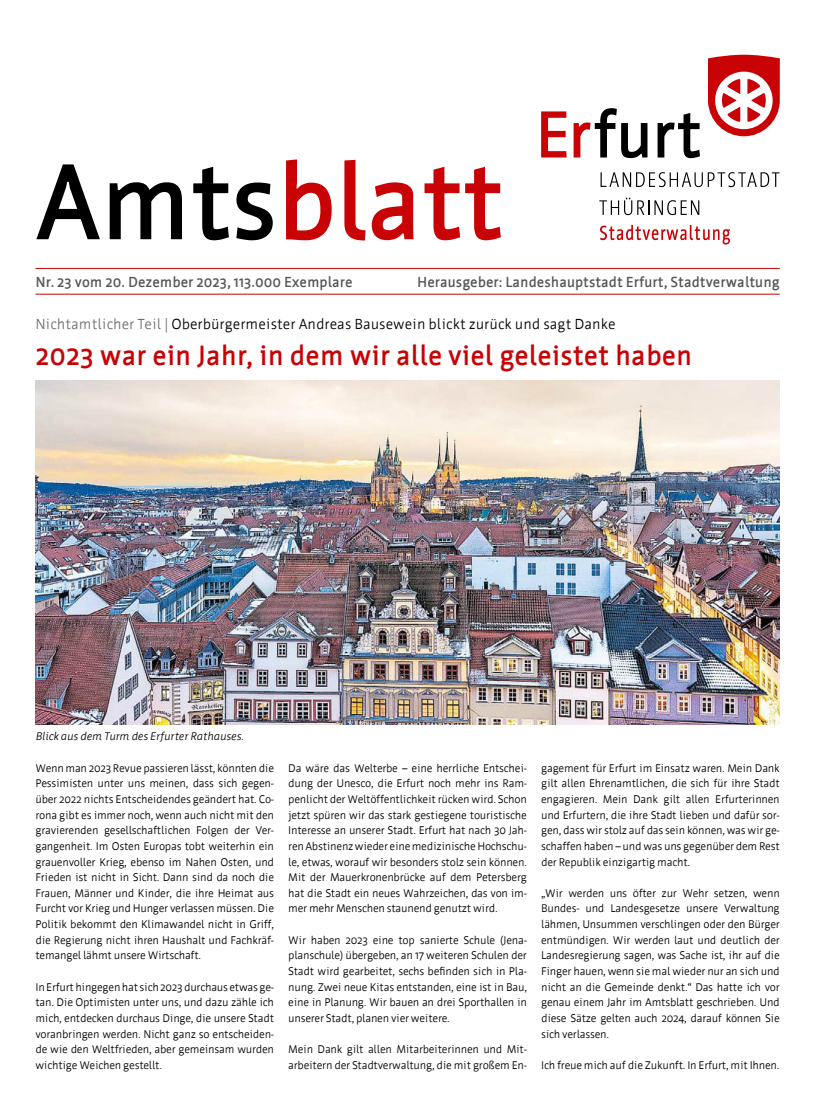
<style>
.page{position:relative;width:833px;height:1117px;background:#fff}
.page>*{position:absolute;margin:0;border:0;box-sizing:border-box;transform-origin:0 0}
.P-Titel{font:700 106.38px "Werk";letter-spacing:-.02em;color:#c80205}
.H1-u1{font:700 27.5px "Werk";color:#c80205}
.P-DatenzeileTitel{font:700 14.38px "Werk";color:#565655}
.P-Dachzeile{font:14.38px "Werk";color:#000}
.P-Normal{font:11px/15.6px "Werk";letter-spacing:-.025em;color:#000;text-align:justify}
.t1{font:italic 11px "Werk";letter-spacing:-.02em;color:#000}
.s1{color:#000}
.s2{color:#6e6e6e}
</style>
<div class="page">
<hr style="left:35px;top:268px;width:745px;height:1px;background:#c80205">
<hr style="left:35px;top:293px;width:745px;height:1px;background:#c80205">
<svg style="left:708px;top:55px;width:72px;height:81px"></svg>
<svg style="left:541px;top:111px;width:25px;height:46px"></svg>
<svg style="left:573px;top:108px;width:74px;height:50px"></svg>
<svg style="left:657px;top:113px;width:43px;height:45px"></svg>
<svg style="left:600px;top:172px;width:179px;height:15px"></svg>
<svg style="left:599px;top:197px;width:100px;height:18px"></svg>
<svg style="left:600px;top:225px;width:130px;height:19px"></svg>
<img style="left:35px;top:380px;width:745px;height:344px">
<p class="P-Titel" style="left:35px;top:144px;width:470px"><span class="s1">Amts</span>blatt</p>
<p class="P-DatenzeileTitel" style="left:35px;top:274px;width:319px">Nr. 23 vom 20. Dezember 2023, 113.000 Exemplare</p>
<p class="P-DatenzeileTitel" style="left:417px;top:274px;width:364px">Herausgeber: Landeshauptstadt Erfurt, Stadtverwaltung</p>
<p class="P-Dachzeile" style="left:35px;top:316px;width:581px"><span class="s2">Nichtamtlicher Teil |</span> Oberbürgermeister Andreas Bausewein blickt zurück und sagt Danke</p>
<h1 class="H1-u1" style="left:35px;top:340px;width:658px">2023 war ein Jahr, in dem wir alle viel geleistet haben</h1>
<p class="t1" style="left:35px;top:730px;width:210px">Blick aus dem Turm des Erfurter Rathauses.</p>
<p class="P-Normal" style="left:35px;top:760px;width:240px">Wenn man 2023 Revue passieren lässt, könnten die Pessimisten unter uns meinen, dass sich gegen&shy;über 2022 nichts Entscheidendes geändert hat. Co&shy;rona gibt es immer noch, wenn auch nicht mit den gravierenden gesellschaftlichen Folgen der Ver&shy;gangenheit. Im Osten Europas tobt weiterhin ein grauenvoller Krieg, ebenso im Nahen Osten, und Frieden ist nicht in Sicht. Dann sind da noch die Frauen, Männer und Kinder, die ihre Heimat aus Furcht vor Krieg und Hunger verlassen müssen. Die Politik bekommt den Klimawandel nicht in Griff, die Regierung nicht ihren Haushalt und Fachkräf&shy;temangel lähmt unsere Wirtschaft.</p>
<p class="P-Normal" style="left:35px;top:978px;width:240px">In Erfurt hingegen hat sich 2023 durchaus etwas ge&shy;tan. Die Optimisten unter uns, und dazu zähle ich mich, entdecken durchaus Dinge, die unsere Stadt voranbringen werden. Nicht ganz so entscheiden&shy;de wie den Weltfrieden, aber gemeinsam wurden wichtige Weichen gestellt.</p>
<p class="P-Normal" style="left:288px;top:760px;width:240px">Da wäre das Welterbe – eine herrliche Entschei&shy;dung der Unesco, die Erfurt noch mehr ins Ram&shy;penlicht der Weltöffentlichkeit rücken wird. Schon jetzt spüren wir das stark gestiegene touristische Interesse an unserer Stadt. Erfurt hat nach 30 Jah&shy;ren Abstinenz wieder eine medizinische Hochschu&shy;le, etwas, worauf wir besonders stolz sein können.<br>Mit der Mauerkronenbrücke auf dem Petersberg hat die Stadt ein neues Wahrzeichen, das von im&shy;mer mehr Menschen staunend genutzt wird.</p>
<p class="P-Normal" style="left:288px;top:931px;width:240px">Wir haben 2023 eine top sanierte Schule (Jena&shy;planschule) übergeben, an 17 weiteren Schulen der Stadt wird gearbeitet, sechs befinden sich in Pla&shy;nung. Zwei neue Kitas entstanden, eine ist in Bau, eine in Planung. Wir bauen an drei Sporthallen in unserer Stadt, planen vier weitere.</p>
<p class="P-Normal" style="left:288px;top:1041px;width:240px">Mein Dank gilt allen Mitarbeiterinnen und Mit&shy;arbeitern der Stadtverwaltung, die mit großem En-</p>
<p class="P-Normal" style="left:541px;top:760px;width:240px">gagement für Erfurt im Einsatz waren. Mein Dank gilt allen Ehrenamtlichen, die sich für ihre Stadt engagieren. Mein Dank gilt allen Erfurterinnen und Erfurtern, die ihre Stadt lieben und dafür sor&shy;gen, dass wir stolz auf das sein können, was wir ge&shy;schaffen haben – und was uns gegenüber dem Rest der Republik einzigartig macht.</p>
<p class="P-Normal" style="left:541px;top:885px;width:240px">„Wir werden uns öfter zur Wehr setzen, wenn Bundes- und Landesgesetze unsere Verwaltung lähmen, Unsummen verschlingen oder den Bürger entmündigen. Wir werden laut und deutlich der Landesregierung sagen, was Sache ist, ihr auf die Finger hauen, wenn sie mal wieder nur an sich und nicht an die Gemeinde denkt.“ Das hatte ich vor genau einem Jahr im Amtsblatt geschrieben. Und diese Sätze gelten auch 2024, darauf können Sie sich verlassen.</p>
<p class="P-Normal" style="left:541px;top:1056px;width:240px">Ich freue mich auf die Zukunft. In Erfurt, mit Ihnen.</p>
</div>
